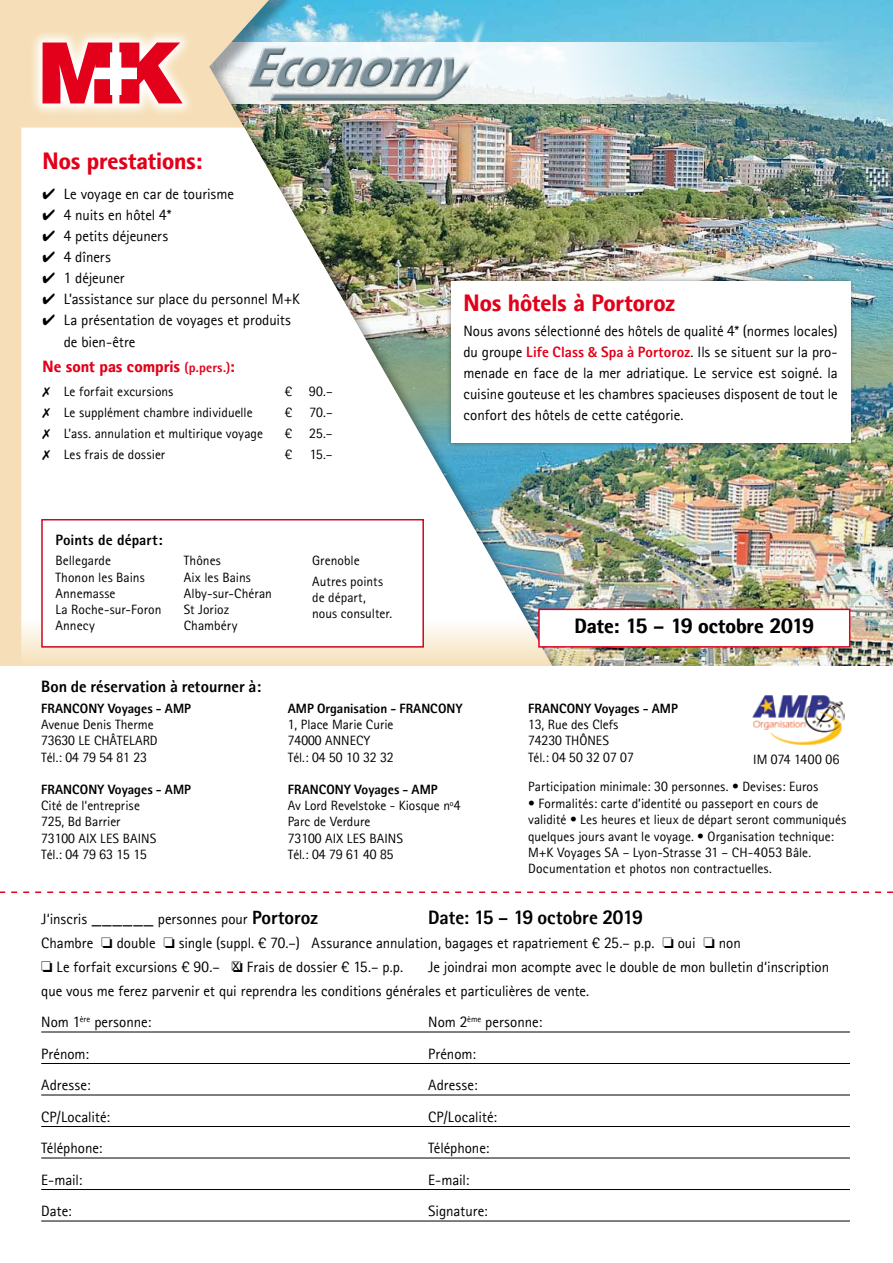
<style>
.page{position:relative;width:893px;height:1263px;background:#fff}
.page>*{position:absolute;margin:0;border:0;box-sizing:border-box;transform-origin:0 0}
.t1{font:800 24px "Rotis II Sans Pro";letter-spacing:-.005em;color:#e2001a}
.t2{font:800 21px "Rotis II Sans Pro";letter-spacing:-.01em;color:#000}
.t3{font:700 19.5px "Rotis II Sans Pro";letter-spacing:-.005em;color:#000}
.t4{font:700 16.5px "Rotis II Sans Pro";color:#000}
.t5{font:800 16.5px "Rotis II Sans Pro";color:#e2001a}
.t6{font:16.5px "Rotis II Sans Pro";color:#000}
.t7{font:15px/21px "Rotis II Sans Pro";color:#000}
.t8{font:800 15px "Rotis Sans Serif";letter-spacing:.005em;color:#000}
.t9{font:13.5px/16.2px "Rotis II Sans Pro";color:#000}
.t10{font:13.5px/16.2px "Rotis Sans Serif";letter-spacing:.005em;color:#000}
.t11{font:700 13.5px "Rotis II Sans Pro";color:#000}
.s1{font-weight:700;font-size:13.5px}
.s2{font-weight:700;color:#e2001a}
.s3{font-weight:700}
.s4{font-weight:700;font-size:19.2px}
</style>
<div class="page">
<img style="left:0;top:0;width:893px;height:666px">
<img style="left:21px;top:128px;width:539px;height:538px">
<svg style="left:29px;top:29px;width:167px;height:88px;background:#f7e3c8"></svg>
<svg style="left:43px;top:43px;width:140px;height:60px"></svg>
<img style="left:242px;top:44px;width:174px;height:61px">
<img style="left:416px;top:0;width:115px;height:116px">
<div style="left:446px;top:276px;width:409px;height:171px;background:#000;opacity:.35"></div>
<div style="left:451px;top:281px;width:399px;height:161px;background:#fff"></div>
<img style="left:752px;top:695px;width:92px;height:51px">
<hr style="left:41px;top:1031px;width:809px;height:1px;background:#000">
<hr style="left:41px;top:1063px;width:809px;height:1px;background:#000">
<hr style="left:41px;top:1094px;width:809px;height:1px;background:#000">
<hr style="left:41px;top:1126px;width:809px;height:1px;background:#000">
<hr style="left:41px;top:1157px;width:809px;height:1px;background:#000">
<hr style="left:41px;top:1189px;width:809px;height:1px;background:#000">
<hr style="left:41px;top:1220px;width:809px;height:1px;background:#000">
<div style="left:42px;top:520px;width:381px;height:127px;background:#fff"></div>
<div style="left:41px;top:519px;width:383px;height:129px;border:2px solid #cd071e"></div>
<svg style="left:0;top:891px;width:893px;height:2px"></svg>
<div style="left:539px;top:609px;width:311px;height:38px;background:#fff"></div>
<div style="left:538px;top:609px;width:312px;height:39px;border:2px solid #e2001a"></div>
<h1 class="t1" style="left:43px;top:147px;width:161px">Nos prestations:</h1>
<p class="t7" style="left:43px;top:183px;width:193px">✔ Le voyage en car de tourisme</p>
<p class="t7" style="left:43px;top:204px;width:130px">✔ 4 nuits en hôtel 4*</p>
<p class="t7" style="left:43px;top:225px;width:127px">✔ 4 petits déjeuners</p>
<p class="t7" style="left:43px;top:246px;width:70px">✔ 4 dîners</p>
<p class="t7" style="left:43px;top:267px;width:84px">✔ 1 déjeuner</p>
<p class="t7" style="left:43px;top:288px;width:259px">✔ L’assistance sur place du personnel M+K</p>
<p class="t7" style="left:64px;top:308px;width:229px;line-height:22.5px;text-indent:-21px">✔ La présentation de voyages et produits de bien-être</p>
<p class="t5" style="left:43px;top:357px;width:194px">Ne sont pas compris <span class="s1">(p.pers.)</span>:</p>
<p class="t9" style="left:43px;top:383px;width:133px">✗ Le forfait excursions</p>
<p class="t9" style="left:285px;top:383px;width:49px">€ 90.–</p>
<p class="t9" style="left:43px;top:404px;width:212px">✗ Le supplément chambre individuelle</p>
<p class="t9" style="left:285px;top:404px;width:9px">€</p>
<p class="t9" style="left:309px;top:404px;width:25px">70.–</p>
<p class="t9" style="left:43px;top:425px;width:222px">✗ L’ass. annulation et multirique voyage</p>
<p class="t9" style="left:285px;top:425px;width:9px">€</p>
<p class="t9" style="left:309px;top:425px;width:25px">25.–</p>
<p class="t9" style="left:43px;top:446px;width:124px">✗ Les frais de dossier</p>
<p class="t9" style="left:285px;top:446px;width:9px">€</p>
<p class="t9" style="left:310px;top:446px;width:24px">15.–</p>
<p class="t8" style="left:56px;top:530px;width:108px">Points de départ:</p>
<p class="t10" style="left:56px;top:553px;width:107px">Bellegarde<br>Thonon les Bains<br>Annemasse<br>La Roche-sur-Foron<br>Annecy</p>
<p class="t10" style="left:184px;top:553px;width:90px">Thônes<br>Aix les Bains<br>Alby-sur-Chéran<br>St Jorioz<br>Chambéry</p>
<p class="t10" style="left:312px;top:551px;width:72px;line-height:20.4px">Grenoble<br>Autres points</p>
<p class="t10" style="left:312px;top:589px;width:82px">de départ, nous consulter.</p>
<h1 class="t1" style="left:463px;top:289px;width:213px">Nos hôtels à Portoroz</h1>
<p class="t7" style="left:463px;top:320px;width:376px;text-align:justify">Nous avons sélectionné des hôtels de qualité 4* (normes locales) du groupe <span class="s2">Life Class &amp; Spa à Portoroz</span>. Ils se situent sur la pro&shy;menade en face de la mer adriatique. Le service est soigné. la cuisine gouteuse et les chambres spacieuses disposent de tout le confort des hôtels de cette catégorie.</p>
<h2 class="t2" style="left:575px;top:614px;width:241px">Date: 15 – 19 octobre 2019</h2>
<p class="t4" style="left:41px;top:677px;width:221px">Bon de réservation à retourner à:</p>
<p class="t11" style="left:41px;top:701px;width:151px">FRANCONY Voyages - AMP</p>
<p class="t9" style="left:41px;top:716px;width:118px">Avenue Denis Therme<br>73630 LE CHÂTELARD<br>Tél.: 04 79 54 81 23</p>
<p class="t11" style="left:41px;top:782px;width:151px">FRANCONY Voyages - AMP</p>
<p class="t9" style="left:41px;top:797px;width:117px">Cité de l‘entreprise<br>725, Bd Barrier<br>73100 AIX LES BAINS<br>Tél.: 04 79 63 15 15</p>
<p class="t11" style="left:288px;top:701px;width:176px">AMP Organisation - FRANCONY</p>
<p class="t9" style="left:288px;top:716px;width:107px">1, Place Marie Curie<br>74000 ANNECY<br>Tél.: 04 50 10 32 32</p>
<p class="t9" style="left:288px;top:781px;width:174px"><span class="s3">FRANCONY Voyages - AMP<br></span>Av Lord Revelstoke - Kiosque n<sup>o</sup>4<br>Parc de Verdure<br>73100 AIX LES BAINS<br>Tél.: 04 79 61 40 85</p>
<p class="t11" style="left:528px;top:701px;width:151px">FRANCONY Voyages - AMP</p>
<p class="t9" style="left:528px;top:716px;width:107px">13, Rue des Clefs<br>74230 THÔNES<br>Tél.: 04 50 32 07 07</p>
<p class="t9" style="left:528px;top:779px;width:292px">Participation minimale: 30 personnes. • Devises: Euros</p>
<p class="t9" style="left:528px;top:795px;width:320px">• Formalités: carte d’identité ou passeport en cours de validité • Les heures et lieux de départ seront communiqués quelques jours avant le voyage. • Organisation technique:<br>M+K Voyages SA – Lyon-Strasse 31 – CH-4053 Bâle.<br>Documentation et photos non contractuelles.</p>
<p class="t9" style="left:753px;top:752px;width:88px">IM 074 1400 06</p>
<p class="t7" style="left:41px;top:908px;width:278px">J‘inscris <span class="s4">______</span> personnes pour <span class="s4">Portoroz</span></p>
<h3 class="t3" style="left:428px;top:906px;width:216px">Date: 15 – 19 octobre 2019</h3>
<p class="t7" style="left:41px;top:931px;width:701px;line-height:24px">Chambre □ double □ single (suppl. € 70.–) Assurance annulation, bagages et rapatriement € 25.– p.p. □ oui □ non ❏ Le forfait excursions € 90.– □ Frais de dossier € 15.– p.p.</p>
<p class="t7" style="left:41px;top:955px;width:789px;line-height:24px;text-indent:387px">Je joindrai mon acompte avec le double de mon bulletin d‘inscription que vous me ferez parvenir et qui reprendra les conditions générales et particulières de vente.</p>
<p class="t7" style="left:41px;top:1012px;width:112px">Nom 1<sup>ère</sup> personne:</p>
<p class="t7" style="left:428px;top:1012px;width:116px">Nom 2<sup>ème</sup> personne:</p>
<p class="t7" style="left:41px;top:1043px;width:49px">Prénom:</p>
<p class="t7" style="left:428px;top:1043px;width:49px">Prénom:</p>
<p class="t7" style="left:41px;top:1075px;width:51px">Adresse:</p>
<p class="t7" style="left:428px;top:1075px;width:51px">Adresse:</p>
<p class="t7" style="left:41px;top:1106px;width:70px">CP/Localité:</p>
<p class="t7" style="left:428px;top:1106px;width:70px">CP/Localité:</p>
<p class="t7" style="left:41px;top:1138px;width:63px">Téléphone:</p>
<p class="t7" style="left:428px;top:1138px;width:63px">Téléphone:</p>
<p class="t7" style="left:41px;top:1169px;width:43px">E-mail:</p>
<p class="t7" style="left:428px;top:1169px;width:43px">E-mail:</p>
<p class="t7" style="left:41px;top:1201px;width:32px">Date:</p>
<p class="t7" style="left:428px;top:1201px;width:61px">Signature:</p>
<p class="t6" style="left:232px;top:955px;width:9px">x</p>
</div>
